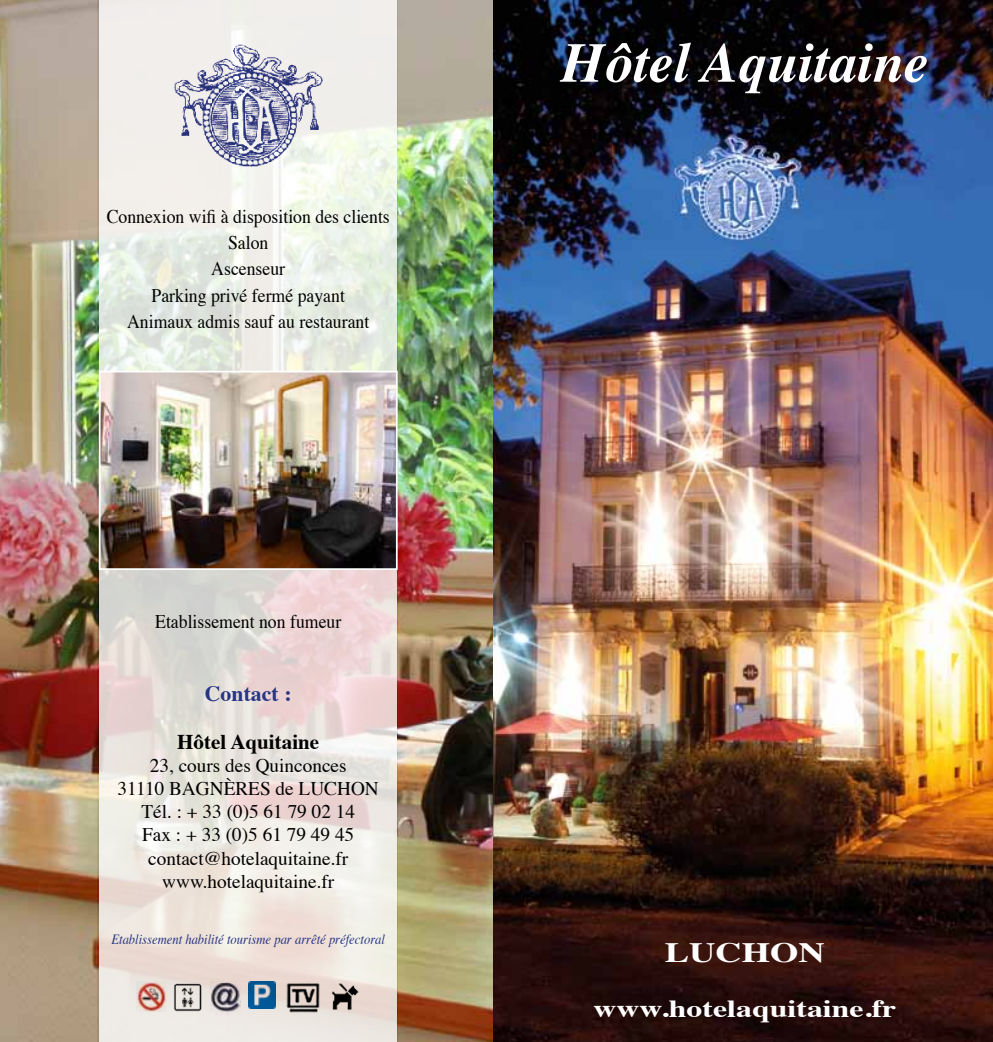
<style>
.page{position:relative;width:993px;height:1042px;background:#fff}
.page>*{position:absolute;margin:0;border:0;box-sizing:border-box;transform-origin:0 0}
.t1{font:italic 700 56px "Times";color:#fff}
.t2{font:700 28px "Times";color:#fff;scale:1.3 1}
.t3{font:700 24.5px "Times";color:#fff;scale:1.3 1}
.t4{font:700 21.88px "Times";color:#283583}
.t5{font:700 21px "Times";color:#000}
.t6{font:19.25px/23.1px "Times";color:#000;text-align:center}
.t7{font:19.25px/26.2px "Times";color:#000;text-align:center;scale:.92 1}
.t8{font:italic 14px "Times";color:#283583;scale:.9 1}
</style>
<div class="page">
<img style="left:0;top:0;width:992px;height:1042px">
<img style="left:171px;top:38px;width:155px;height:134px">
<img style="left:173px;top:981px;width:31px;height:30px">
<img style="left:249px;top:981px;width:27px;height:27px">
<img style="left:210px;top:978px;width:30px;height:36px">
<img style="left:286px;top:978px;width:35px;height:34px">
<img style="left:329px;top:982px;width:31px;height:30px">
<img style="left:136px;top:981px;width:31px;height:31px">
<img style="left:102px;top:374px;width:292px;height:193px">
<div style="left:99px;top:371px;width:298px;height:199px;border:2px solid #fff"></div>
<p class="t7" style="left:107px;top:204px;width:309px">Connexion wifi à disposition des clients<br>Salon<br>Ascenseur<br>Parking privé fermé payant<br>Animaux admis sauf au restaurant</p>
<p class="t7" style="left:155px;top:610px;width:204px">Etablissement non fumeur</p>
<p class="t4" style="left:205px;top:672px;width:88px">Contact :</p>
<p class="t5" style="left:177px;top:722px;width:143px">Hôtel Aquitaine</p>
<p class="t6" style="left:117px;top:755px;width:263px">23, cours des Quinconces<br>31110 BAGNÈRES de LUCHON<br>Tél. : + 33 (0)5 61 79 02 14<br>Fax : + 33 (0)5 61 79 49 45 contact@hotelaquitaine.fr www.hotelaquitaine.fr</p>
<p class="t8" style="left:111px;top:927px;width:305px">Etablissement habilité tourisme par arrêté préfectoral</p>
<h1 class="t1" style="left:561px;top:10px;width:368px">Hôtel Aquitaine</h1>
<h2 class="t2" style="left:664px;top:926px;width:124px">LUCHON</h2>
<p class="t3" style="left:593px;top:985px;width:234px">www.hotelaquitaine.fr</p>
</div>
